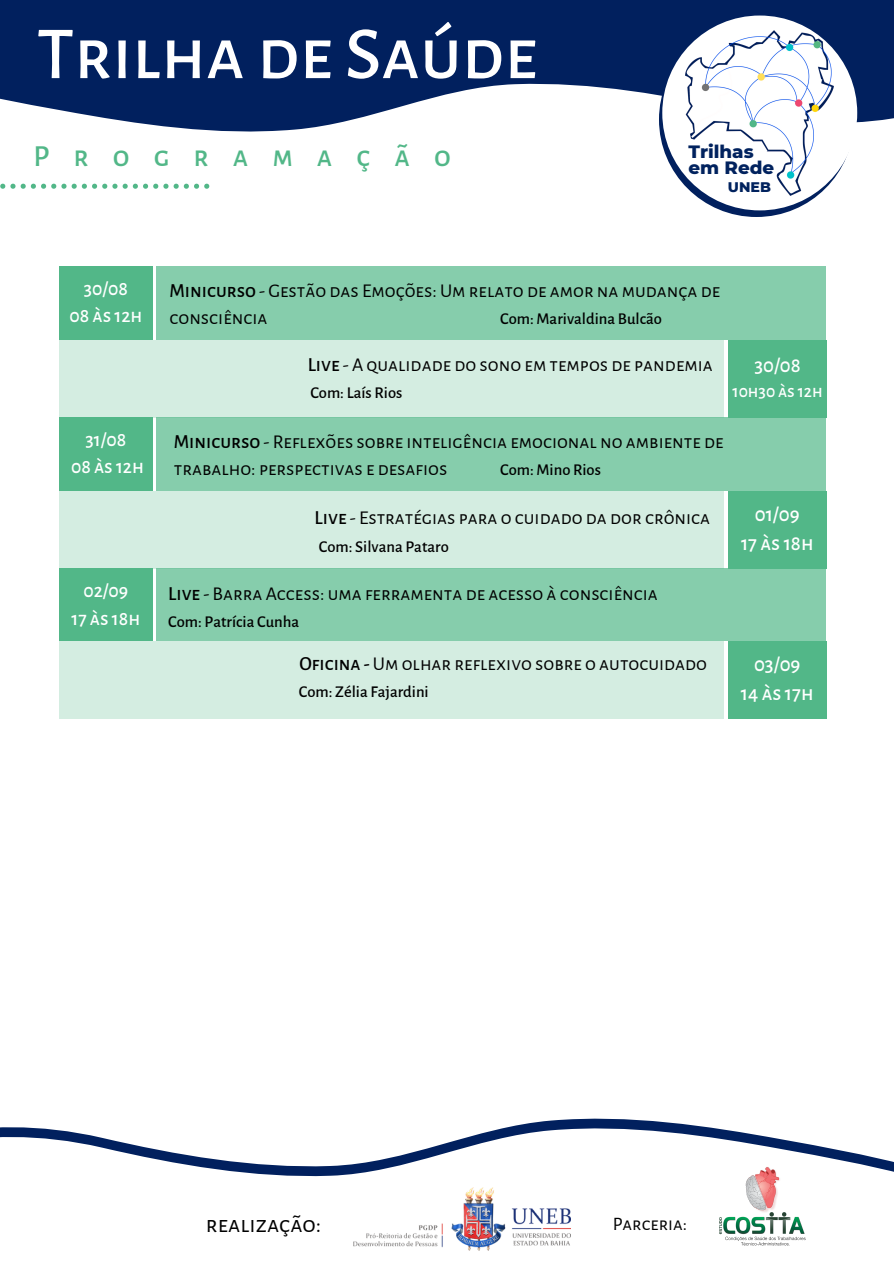
<style>
.page{position:relative;width:894px;height:1264px;background:#fff}
.page>*{position:absolute;margin:0;border:0;box-sizing:border-box;transform-origin:0 0}
.t1{font:500 75px "Alegreya Sans SC";color:#fff}
.t2{font:500 30px "Alegreya Sans SC";letter-spacing:.8em;color:#52b788}
.t3{font:24px "Alegreya Sans SC";color:#000}
.t4{font:500 20.85px "Alegreya Sans SC";color:#fff}
.t5{font:500 20.7px "Alegreya Sans SC";color:#fff}
.t6{font:500 19.8px "Alegreya Sans SC";color:#fff}
.t7{font:19.5px/27px "Alegreya Sans SC";color:#000}
.t8{font:19.05px "Alegreya Sans SC";color:#000}
.t9{font:800 18.3px "Montserrat";color:#01225e}
.t10{font:500 17.7px "Alegreya Sans SC";color:#fff}
.t11{font:500 16.5px "Alegreya Sans";color:#000}
.t12{font:800 14.25px "Montserrat";color:#01225e}
.s1{font-weight:500}
</style>
<div class="page">
<div style="left:59px;top:266px;width:94px;height:74px;background:#52b788"></div>
<div style="left:59px;top:417px;width:94px;height:73px;background:#52b788"></div>
<div style="left:727px;top:491px;width:98px;height:78px;background:#52b788"></div>
<div style="left:59px;top:569px;width:94px;height:72px;background:#52b788"></div>
<svg style="left:0;top:1118px;width:893px;height:133px"></svg>
<svg style="left:0;top:0;width:893px;height:132px;fill:#01205e"></svg>
<div style="left:59px;top:340px;width:664px;height:78px;background:#d4ede1"></div>
<div style="left:157px;top:266px;width:668px;height:74px;background:#86cdac"></div>
<div style="left:728px;top:340px;width:98px;height:78px;background:#52b788"></div>
<div style="left:157px;top:417px;width:668px;height:73px;background:#86cdac"></div>
<div style="left:59px;top:491px;width:664px;height:78px;background:#d4ede1"></div>
<div style="left:157px;top:569px;width:668px;height:72px;background:#86cdac"></div>
<svg style="left:0;top:184px;width:66px;height:5px"></svg>
<svg style="left:72px;top:184px;width:45px;height:5px"></svg>
<svg style="left:123px;top:184px;width:86px;height:5px"></svg>
<img style="left:712px;top:1164px;width:101px;height:87px">
<img style="left:354px;top:1187px;width:216px;height:63px">
<svg style="left:658px;top:22px;width:195px;height:195px"></svg>
<div style="left:662px;top:16px;width:195px;height:194px;background:#fff;border-radius:50%"></div>
<img style="left:685px;top:30px;width:148px;height:165px">
<div style="left:727px;top:640px;width:98px;height:78px;background:#52b788"></div>
<div style="left:59px;top:640px;width:664px;height:78px;background:#d4ede1"></div>
<p class="t1" style="left:37px;top:18px;width:502px">Trilha de Saúde</p>
<p class="t2" style="left:33px;top:142px;width:418px">Programação</p>
<p class="t9" style="left:688px;top:140px;width:67px">Trilhas</p>
<p class="t9" style="left:688px;top:156px;width:87px">em Rede</p>
<p class="t12" style="left:727px;top:178px;width:45px">UNEB</p>
<p class="t6" style="left:84px;top:279px;width:46px">30/08</p>
<p class="t6" style="left:69px;top:306px;width:74px">08 às 12h</p>
<p class="t6" style="left:85px;top:430px;width:42px">31/08</p>
<p class="t6" style="left:71px;top:457px;width:74px">08 às 12h</p>
<p class="t6" style="left:83px;top:581px;width:46px">02/09</p>
<p class="t6" style="left:71px;top:609px;width:70px">17 às 18h</p>
<p class="t7" style="left:169px;top:277px;width:552px"><span class="s1">Minicurso</span> - Gestão das Emoções: Um relato de amor na mudança de consciência</p>
<p class="t11" style="left:500px;top:310px;width:163px">Com: Marivaldina Bulcão</p>
<p class="t7" style="left:307px;top:352px;width:406px"><span class="s1">Live</span> - A qualidade do sono em tempos de pandemia</p>
<p class="t11" style="left:310px;top:385px;width:93px">Com: Laís Rios</p>
<p class="t5" style="left:754px;top:356px;width:48px">30/08</p>
<p class="t10" style="left:732px;top:383px;width:92px">10h30 às 12h</p>
<p class="t7" style="left:174px;top:428px;width:551px"><span class="s1">Minicurso</span> - Reflexões sobre inteligência emocional no ambiente de trabalho: perspectivas e desafios</p>
<p class="t11" style="left:500px;top:461px;width:102px">Com: Mino Rios</p>
<p class="t7" style="left:314px;top:505px;width:397px"><span class="s1">Live</span> - Estratégias para o cuidado da dor crônica</p>
<p class="t11" style="left:319px;top:538px;width:131px">Com: Silvana Pataro</p>
<p class="t7" style="left:168px;top:581px;width:491px"><span class="s1">Live</span> - Barra Access: uma ferramenta de acesso à consciência</p>
<p class="t11" style="left:168px;top:614px;width:132px">Com: Patrícia Cunha</p>
<p class="t7" style="left:299px;top:650px;width:409px"><span class="s1">Oficina -</span> Um olhar reflexivo sobre o autocuidado</p>
<p class="t11" style="left:299px;top:684px;width:131px">Com: Zélia Fajardini</p>
<p class="t4" style="left:754px;top:504px;width:47px">01/09</p>
<p class="t4" style="left:740px;top:533px;width:74px">17 às 18h</p>
<p class="t4" style="left:753px;top:654px;width:48px">03/09</p>
<p class="t4" style="left:740px;top:683px;width:74px">14 às 17h</p>
<p class="t3" style="left:206px;top:1212px;width:117px">realização:</p>
<p class="t8" style="left:612px;top:1214px;width:76px">Parceria:</p>
</div>
